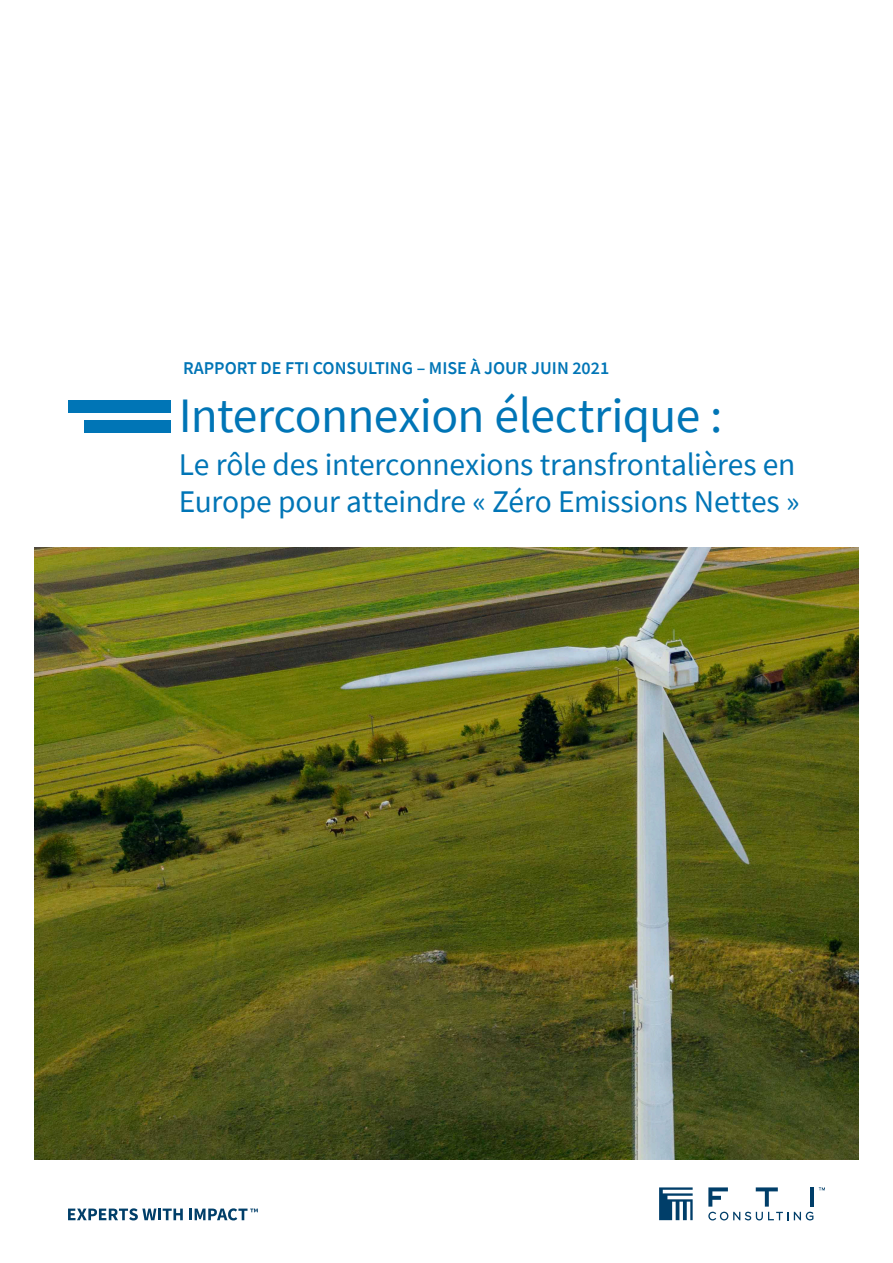
<style>
.page{position:relative;width:893px;height:1263px;background:#fff}
.page>*{position:absolute;margin:0;border:0;box-sizing:border-box;transform-origin:0 0}
.Headline{font:49.5px "Source Sans Pro";letter-spacing:-.015em;color:#0075b6}
.Subtitle{font:31.5px/37.8px "Source Sans Pro";letter-spacing:-.01em;color:#0075b6}
.Report_Label{font:600 18px "Source Sans Pro";color:#0075b6}
</style>
<div class="page">
<svg style="left:68px;top:1208px;width:115px;height:12px"></svg>
<svg style="left:189px;top:1208px;width:69px;height:12px"></svg>
<svg style="left:659px;top:1187px;width:34px;height:33px"></svg>
<svg style="left:708px;top:1212px;width:105px;height:8px"></svg>
<svg style="left:819px;top:1187px;width:6px;height:3px"></svg>
<svg style="left:756px;top:1187px;width:22px;height:19px"></svg>
<hr style="left:810px;top:1187px;width:4px;height:19px;background:#003e69">
<svg style="left:708px;top:1187px;width:20px;height:19px"></svg>
<div style="left:68px;top:400px;width:103px;height:12px;background:#0075b6"></div>
<div style="left:84px;top:420px;width:87px;height:13px;background:#0075b6"></div>
<img style="left:34px;top:547px;width:825px;height:612px">
<p class="Report_Label" style="left:183px;top:356px;width:428px">RAPPORT DE FTI CONSULTING – MISE À JOUR JUIN 2021</p>
<p class="Headline" style="left:179px;top:385px;width:545px">Interconnexion électrique :</p>
<p class="Subtitle" style="left:179px;top:445px;width:622px">Le rôle des interconnexions transfrontalières en<br>Europe pour atteindre « Zéro Emissions Nettes »</p>
</div>
